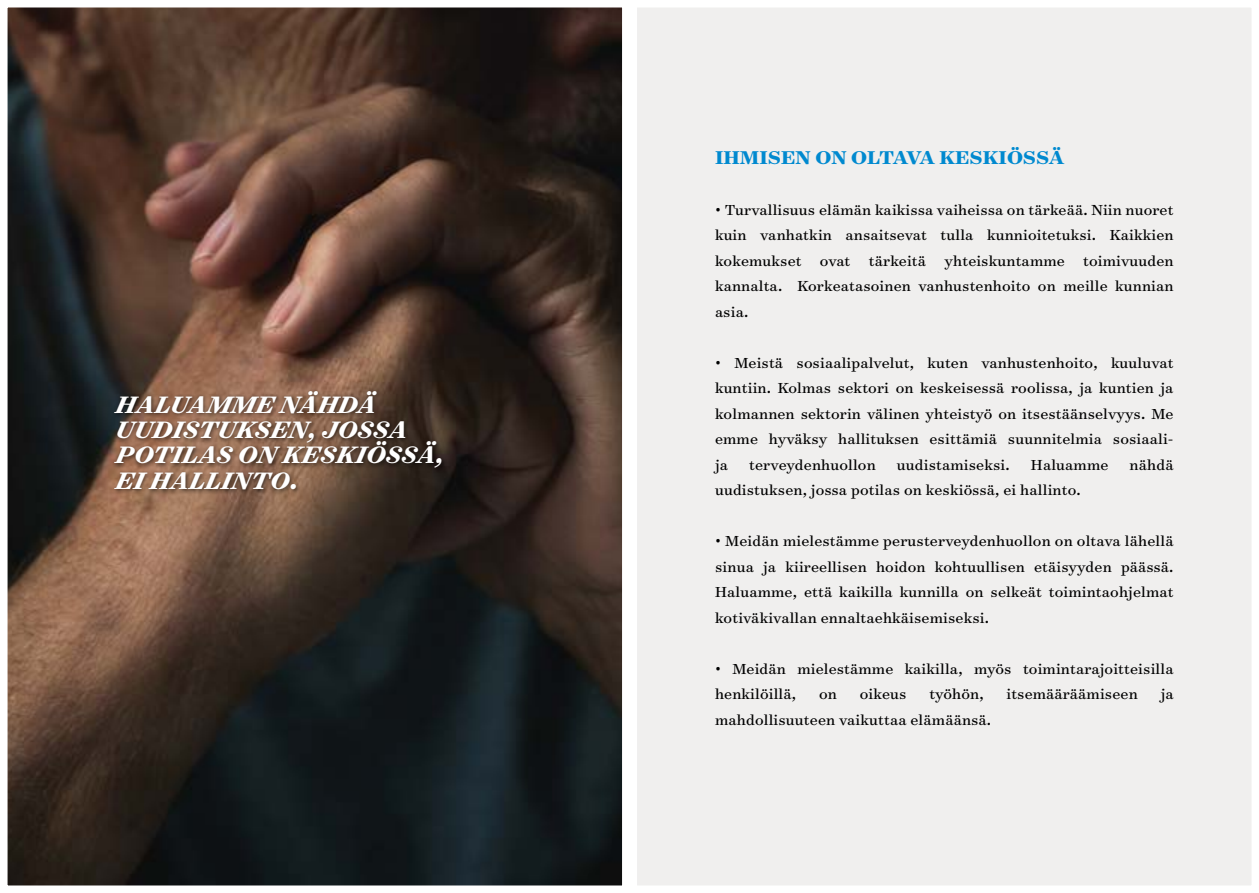
<style>
.page{position:relative;width:1259px;height:893px;background:#fff}
.page>*{position:absolute;margin:0;border:0;box-sizing:border-box;transform-origin:0 0}
.t1{font:italic 700 27px/25.5px "Surveyor Text";letter-spacing:.01em;color:#fff}
.t2{font:700 21px "Surveyor Text";color:#0089cf}
.t3{font:16.5px/25.5px "Surveyor Text";letter-spacing:.01em;color:#000;text-align:justify}
</style>
<div class="page">
<div style="left:637px;top:8px;width:614px;height:877px;background:#f0efee"></div>
<svg style="left:7px;top:7px;width:616px;height:879px;background:#3c3029"></svg>
<div style="left:112px;top:388px;width:334px;height:107px;background:#000;opacity:.57"></div>
<h1 class="t1" style="left:116px;top:390px;width:329px">HALUAMME NÄHDÄ<br>UUDISTUKSEN, JOSSA<br>POTILAS ON KESKIÖSSÄ,<br>EI HALLINTO.</h1>
<p class="t2" style="left:715px;top:144px;width:350px">IHMISEN ON OLTAVA KESKIÖSSÄ</p>
<p class="t3" style="left:715px;top:196px;width:460px">• Turvallisuus elämän kaikissa vaiheissa on tärkeää. Niin nuoret kuin vanhatkin ansaitsevat tulla kunnioitetuksi. Kaikkien kokemukset ovat tärkeitä yhteiskuntamme toimivuuden kannalta. Korkeatasoinen vanhustenhoito on meille kunnian asia.</p>
<p class="t3" style="left:715px;top:349px;width:460px">• Meistä sosiaalipalvelut, kuten vanhustenhoito, kuuluvat kuntiin. Kolmas sektori on keskeisessä roolissa, ja kuntien ja kolmannen sektorin välinen yhteistyö on itsestäänselvyys. Me emme hyväksy hallituksen esittämiä suunnitelmia sosiaali&shy;ja</p>
<p class="t3" style="left:749px;top:451px;width:128px">terveydenhuollon</p>
<p class="t3" style="left:897px;top:451px;width:114px">uudistamiseksi.</p>
<p class="t3" style="left:1031px;top:451px;width:79px">Haluamme</p>
<p class="t3" style="left:1129px;top:451px;width:45px">nähdä</p>
<p class="t3" style="left:715px;top:477px;width:367px">uudistuksen, jossa potilas on keskiössä, ei hallinto.</p>
<p class="t3" style="left:715px;top:528px;width:460px">• Meidän mielestämme perusterveydenhuollon on oltava lähellä sinua ja kiireellisen hoidon kohtuullisen etäisyyden päässä.<br>Haluamme, että kaikilla kunnilla on selkeät toimintaohjelmat kotiväkivallan ennaltaehkäisemiseksi.</p>
<p class="t3" style="left:715px;top:655px;width:460px">• Meidän mielestämme kaikilla, myös toimintarajoitteisilla henkilöillä,</p>
<p class="t3" style="left:819px;top:681px;width:19px">on</p>
<p class="t3" style="left:860px;top:681px;width:48px">oikeus</p>
<p class="t3" style="left:929px;top:681px;width:56px">työhön,</p>
<p class="t3" style="left:1006px;top:681px;width:133px">itsemääräämiseen</p>
<p class="t3" style="left:1160px;top:681px;width:14px">ja</p>
<p class="t3" style="left:715px;top:706px;width:278px">mahdollisuuteen vaikuttaa elämäänsä.</p>
</div>
